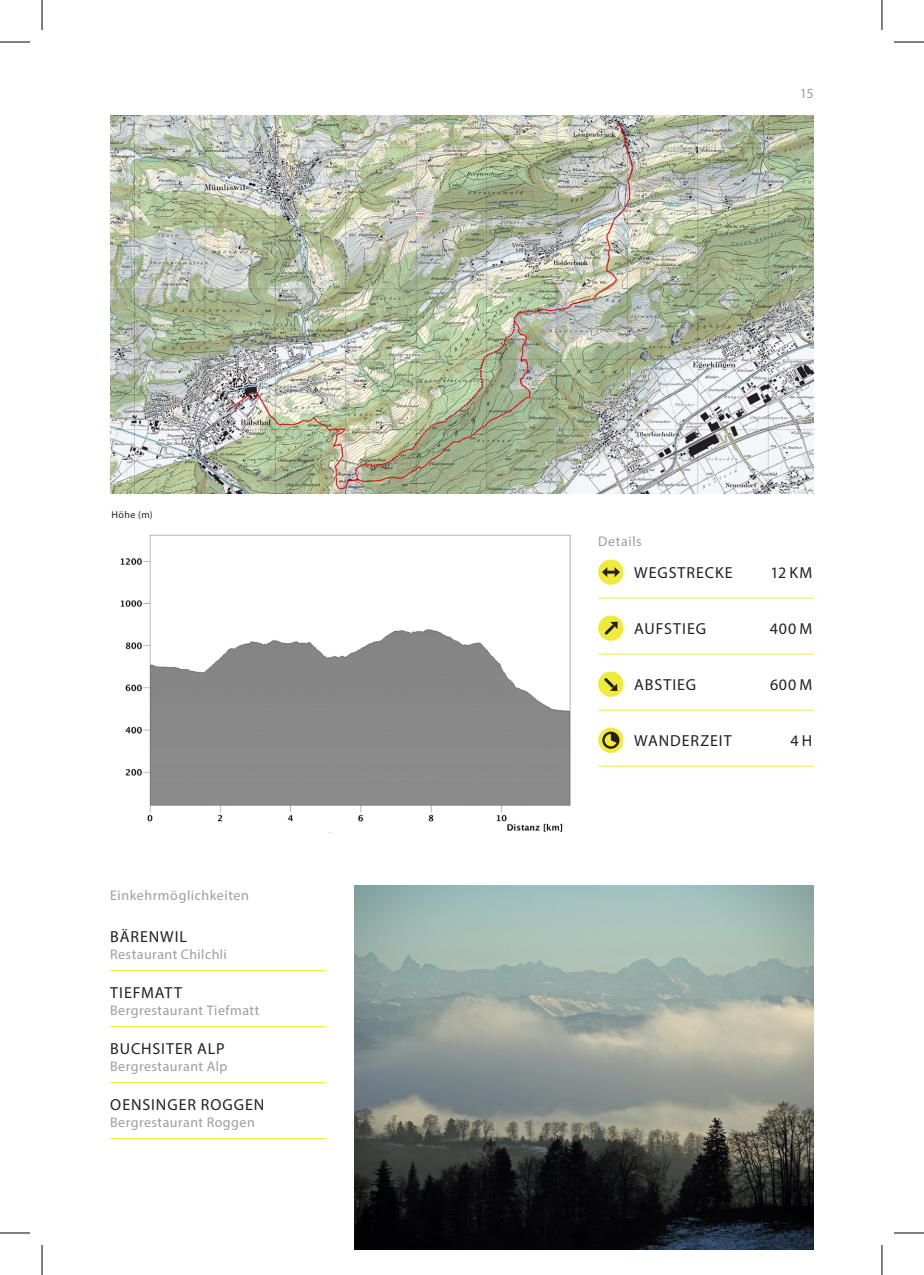
<style>
.page{position:relative;width:924px;height:1275px;background:#fff}
.page>*{position:absolute;margin:0;border:0;box-sizing:border-box;transform-origin:0 0}
.Info{font:16px "Myriad Pro";letter-spacing:.055em;color:#231f20}
.Info_Einkehren{font:16px "Myriad Pro";letter-spacing:.055em;color:#231f20}
.Info_Einkehren-2{font:14px "Myriad Pro";letter-spacing:.03em;color:#9b9d9e}
.Rubriktitel{font:14px "Myriad Pro";letter-spacing:.04em;color:#9b9d9e}
.Rubriktitel-2{font:10px "Myriad Pro";color:#231f20}
</style>
<div class="page">
<hr style="left:598px;top:597px;width:215px;height:1px;background:#f0eb3a">
<hr style="left:598px;top:653px;width:215px;height:1px;background:#f0eb3a">
<hr style="left:598px;top:709px;width:215px;height:1px;background:#f0eb3a">
<hr style="left:598px;top:765px;width:215px;height:1px;background:#f0eb3a">
<div style="left:598px;top:559px;width:25px;height:26px;background:#f0eb3a;border-radius:50%"></div>
<svg style="left:602px;top:567px;width:17px;height:10px"></svg>
<div style="left:598px;top:615px;width:25px;height:26px;background:#f0eb3a;border-radius:50%"></div>
<svg style="left:601px;top:621px;width:16px;height:16px"></svg>
<div style="left:598px;top:671px;width:25px;height:26px;background:#f0eb3a;border-radius:50%"></div>
<svg style="left:601px;top:675px;width:16px;height:16px"></svg>
<svg style="left:598px;top:727px;width:25px;height:26px"></svg>
<div style="left:602px;top:731px;width:17px;height:18px;border:2px solid #231f20;border-radius:50%"></div>
<svg style="left:610px;top:732px;width:10px;height:11px"></svg>
<img style="left:110px;top:116px;width:703px;height:378px">
<img style="left:354px;top:886px;width:459px;height:364px">
<img style="left:120px;top:534px;width:451px;height:299px">
<hr style="left:110px;top:970px;width:215px;height:1px;background:#f0eb3a">
<hr style="left:110px;top:1026px;width:215px;height:1px;background:#f0eb3a">
<hr style="left:110px;top:1082px;width:215px;height:1px;background:#f0eb3a">
<hr style="left:110px;top:1138px;width:215px;height:1px;background:#f0eb3a">
<hr style="left:0;top:42px;width:30px;height:1px;background:#000">
<hr style="left:893px;top:42px;width:30px;height:1px;background:#000">
<hr style="left:0;top:1232px;width:30px;height:1px;background:#000">
<hr style="left:893px;top:1232px;width:30px;height:1px;background:#000">
<hr style="left:42px;top:0;width:1px;height:30px;background:#000">
<hr style="left:42px;top:1245px;width:1px;height:30px;background:#000">
<hr style="left:881px;top:0;width:1px;height:30px;background:#000">
<hr style="left:881px;top:1245px;width:1px;height:30px;background:#000">
<p class="Rubriktitel-2" style="left:111px;top:508px;width:43px">Höhe (m)</p>
<p class="Rubriktitel" style="left:110px;top:887px;width:140px">Einkehrmöglichkeiten</p>
<p class="Info_Einkehren" style="left:110px;top:926px;width:78px">BÄRENWIL</p>
<p class="Info_Einkehren-2" style="left:110px;top:945px;width:118px">Restaurant Chilchli</p>
<p class="Info_Einkehren" style="left:110px;top:982px;width:73px">TIEFMATT</p>
<p class="Info_Einkehren-2" style="left:110px;top:1001px;width:151px">Bergrestaurant Tiefmatt</p>
<p class="Info_Einkehren" style="left:110px;top:1038px;width:116px">BUCHSITER ALP</p>
<p class="Info_Einkehren-2" style="left:110px;top:1057px;width:119px">Bergrestaurant Alp</p>
<p class="Info_Einkehren" style="left:110px;top:1094px;width:155px">OENSINGER ROGGEN</p>
<p class="Info_Einkehren-2" style="left:110px;top:1113px;width:146px">Bergrestaurant Roggen</p>
<p class="Rubriktitel" style="left:799px;top:85px;width:16px">15</p>
<p class="Rubriktitel" style="left:598px;top:532px;width:45px">Details</p>
<p class="Info" style="left:634px;top:562px;width:100px">WEGSTRECKE</p>
<p class="Info" style="left:770px;top:562px;width:43px">12 KM</p>
<p class="Info" style="left:634px;top:618px;width:73px">AUFSTIEG</p>
<p class="Info" style="left:769px;top:618px;width:44px">400 M</p>
<p class="Info" style="left:634px;top:674px;width:63px">ABSTIEG</p>
<p class="Info" style="left:769px;top:674px;width:44px">600 M</p>
<p class="Info" style="left:634px;top:730px;width:99px">WANDERZEIT</p>
<p class="Info" style="left:790px;top:730px;width:23px">4H</p>
</div>
